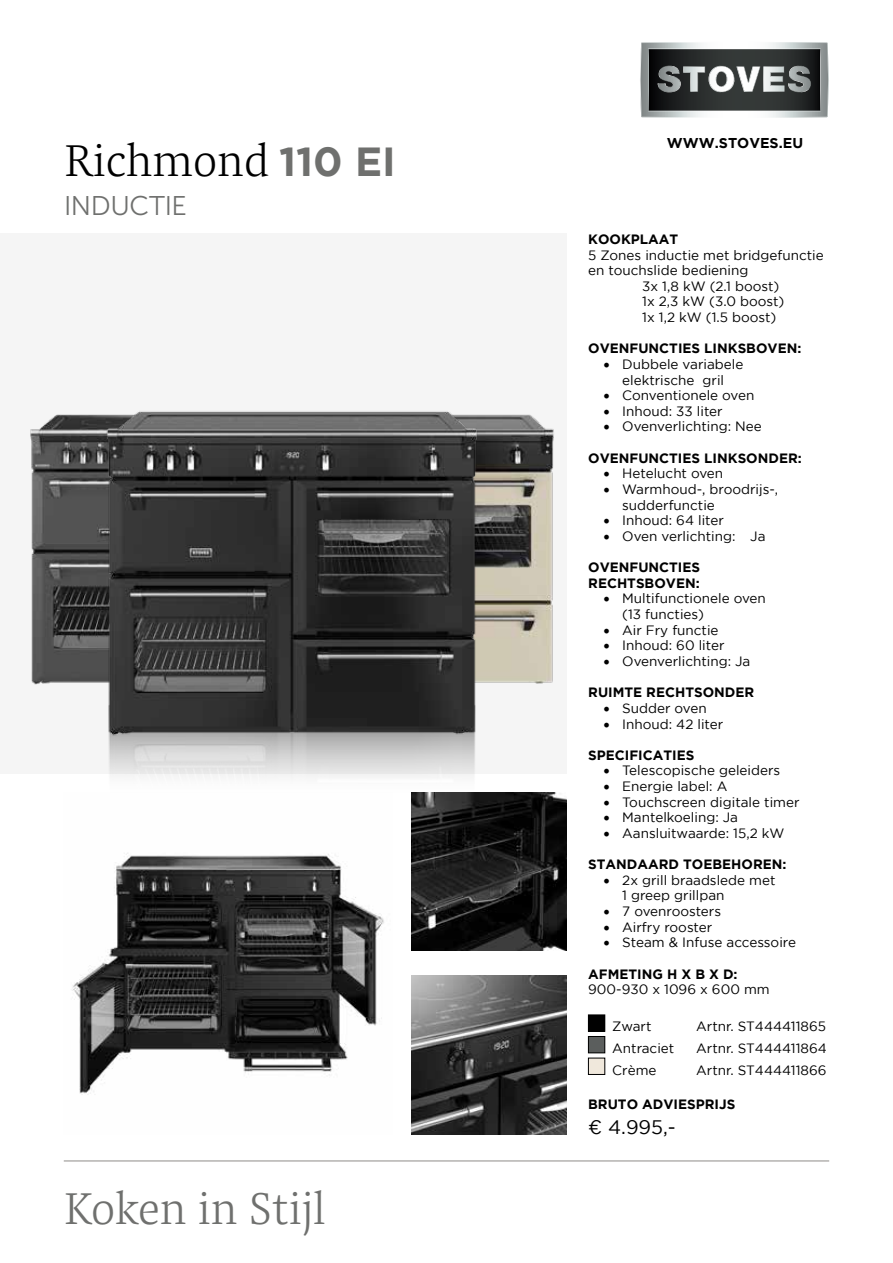
<style>
.page{position:relative;width:893px;height:1263px;background:#fff}
.page>*{position:absolute;margin:0;border:0;box-sizing:border-box;transform-origin:0 0}
.t1{font:300 46.5px "Pensum Pro";color:#000}
.t2{font:300 46.5px "Pensum Pro";color:#6f706e}
.t3{font:27px "Museo Sans 300";letter-spacing:-.015em;color:#6f706e}
.t4{font:19.5px "Gotham";color:#000}
.t5{font:700 14.25px "Gotham";color:#000}
.t6{font:13.5px/15.6px "Gotham";color:#000}
.t7{font:700 13.5px/15.6px "Gotham";color:#000}
.s1{font-family:"Gotham";font-weight:700;font-size:40.5px;color:#6f706e}
.s2{font-family:"Minion Pro";font-size:18px}
</style>
<div class="page">
<hr style="left:64px;top:1160px;width:765px;height:2px;background:#b4b2b0">
<svg style="left:640px;top:42px;width:189px;height:76px;background:#6c6f6f"></svg>
<div style="left:0;top:234px;width:567px;height:540px;background:#f5f5f5"></div>
<img style="left:72px;top:853px;width:312px;height:242px">
<img style="left:412px;top:792px;width:155px;height:158px">
<img style="left:412px;top:976px;width:155px;height:158px">
<img style="left:30px;top:414px;width:43px;height:271px">
<img style="left:512px;top:414px;width:42px;height:270px">
<img style="left:109px;top:744px;width:403px;height:51px">
<img style="left:73px;top:411px;width:439px;height:333px">
<div style="left:588px;top:1015px;width:17px;height:16px;background:#010101"></div>
<div style="left:588px;top:1036px;width:17px;height:17px;background:#5b5e5d"></div>
<div style="left:588px;top:1036px;width:17px;height:17px;border:1px solid #000"></div>
<div style="left:588px;top:1058px;width:17px;height:16px;background:#f0e8dc"></div>
<div style="left:588px;top:1058px;width:17px;height:17px;border:1px solid #000"></div>
<h1 class="t1" style="left:64px;top:128px;width:333px">Richmond <span class="s1">110 EI</span></h1>
<h2 class="t3" style="left:64px;top:191px;width:124px">INDUCTIE</h2>
<h1 class="t2" style="left:64px;top:1176px;width:264px">Koken in Stijl</h1>
<p class="t5" style="left:667px;top:134px;width:138px">WWW.STOVES.EU</p>
<p class="t7" style="left:588px;top:231px;width:92px">KOOKPLAAT</p>
<p class="t6" style="left:588px;top:247px;width:237px">5 Zones inductie met bridgefunctie</p>
<p class="t6" style="left:588px;top:262px;width:162px">en touchslide bediening</p>
<p class="t6" style="left:642px;top:278px;width:139px">3x 1,8 kW (2.1 boost)</p>
<p class="t6" style="left:642px;top:294px;width:144px">1x 2,3 kW (3.0 boost)</p>
<p class="t6" style="left:642px;top:309px;width:136px">1x 1,2 kW (1.5 boost)</p>
<p class="t7" style="left:588px;top:340px;width:215px">OVENFUNCTIES LINKSBOVEN:</p>
<p class="t6" style="left:603px;top:356px;width:142px;text-align:center"><span class="s2">•</span> Dubbele variabele elektrische gril</p>
<p class="t6" style="left:603px;top:387px;width:153px"><span class="s2">•</span> Conventionele oven</p>
<p class="t6" style="left:603px;top:403px;width:121px"><span class="s2">•</span> Inhoud: 33 liter</p>
<p class="t6" style="left:603px;top:419px;width:160px"><span class="s2">•</span> Ovenverlichting: Nee</p>
<p class="t7" style="left:588px;top:450px;width:215px">OVENFUNCTIES LINKSONDER:</p>
<p class="t6" style="left:603px;top:466px;width:122px"><span class="s2">•</span> Hetelucht oven</p>
<p class="t6" style="left:622px;top:481px;width:157px;text-indent:-19px"><span class="s2">•</span> Warmhoud-, broodrijs-, sudderfunctie</p>
<p class="t6" style="left:603px;top:512px;width:122px"><span class="s2">•</span> Inhoud: 64 liter</p>
<p class="t6" style="left:603px;top:528px;width:164px"><span class="s2">•</span> Oven verlichting: Ja</p>
<p class="t7" style="left:588px;top:559px;width:113px">OVENFUNCTIES<br>RECHTSBOVEN:</p>
<p class="t6" style="left:622px;top:591px;width:145px;text-indent:-19px"><span class="s2">•</span> Multifunctionele oven (13 functies)</p>
<p class="t6" style="left:603px;top:622px;width:117px"><span class="s2">•</span> Air Fry functie</p>
<p class="t6" style="left:603px;top:637px;width:123px"><span class="s2">•</span> Inhoud: 60 liter</p>
<p class="t6" style="left:603px;top:653px;width:149px"><span class="s2">•</span> Ovenverlichting: Ja</p>
<p class="t7" style="left:588px;top:684px;width:167px">RUIMTE RECHTSONDER</p>
<p class="t6" style="left:603px;top:700px;width:105px"><span class="s2">•</span> Sudder oven</p>
<p class="t6" style="left:603px;top:716px;width:122px"><span class="s2">•</span> Inhoud: 42 liter</p>
<p class="t7" style="left:588px;top:747px;width:108px">SPECIFICATIES</p>
<p class="t6" style="left:603px;top:763px;width:179px"><span class="s2">•</span> Telescopische geleiders</p>
<p class="t6" style="left:603px;top:778px;width:126px"><span class="s2">•</span> Energie label: A</p>
<p class="t6" style="left:603px;top:794px;width:198px"><span class="s2">•</span> Touchscreen digitale timer</p>
<p class="t6" style="left:603px;top:809px;width:136px"><span class="s2">•</span> Mantelkoeling: Ja</p>
<p class="t6" style="left:603px;top:825px;width:183px"><span class="s2">•</span> Aansluitwaarde: 15,2 kW</p>
<p class="t7" style="left:588px;top:856px;width:200px">STANDAARD TOEBEHOREN:</p>
<p class="t6" style="left:622px;top:872px;width:155px;text-indent:-19px"><span class="s2">•</span> 2x grill braadslede met<br>1 greep grillpan</p>
<p class="t6" style="left:603px;top:903px;width:119px"><span class="s2">•</span> 7 ovenroosters</p>
<p class="t6" style="left:603px;top:919px;width:111px"><span class="s2">•</span> Airfry rooster</p>
<p class="t6" style="left:603px;top:934px;width:194px"><span class="s2">•</span> Steam &amp; Infuse accessoire</p>
<p class="t7" style="left:588px;top:966px;width:151px">AFMETING H X B X D:</p>
<p class="t6" style="left:588px;top:981px;width:183px">900-930 x 1096 x 600 mm</p>
<p class="t6" style="left:612px;top:1019px;width:41px">Zwart</p>
<p class="t6" style="left:696px;top:1019px;width:131px">Artnr. ST444411865</p>
<p class="t6" style="left:612px;top:1040px;width:64px">Antraciet</p>
<p class="t6" style="left:696px;top:1040px;width:132px">Artnr. ST444411864</p>
<p class="t6" style="left:612px;top:1062px;width:46px">Crème</p>
<p class="t6" style="left:696px;top:1062px;width:132px">Artnr. ST444411866</p>
<p class="t7" style="left:588px;top:1096px;width:149px">BRUTO ADVIESPRIJS</p>
<h3 class="t4" style="left:588px;top:1116px;width:89px">¤ 4.995,-</h3>
</div>
